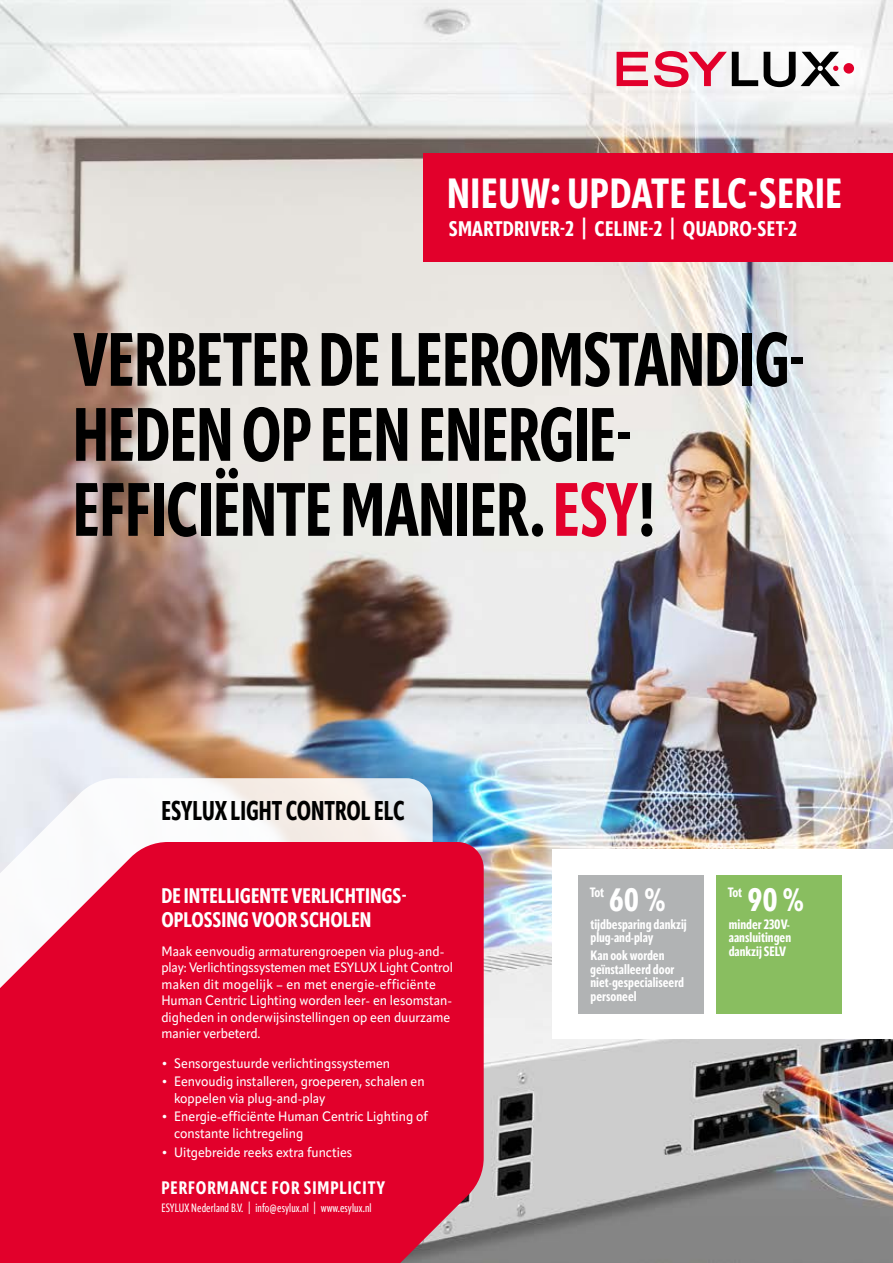
<style>
.page{position:relative;width:893px;height:1263px;background:#fff}
.page>*{position:absolute;margin:0;border:0;box-sizing:border-box;transform-origin:0 0}
.t1{font:800 75px/75px "Apparat Extra Cond";letter-spacing:-.01em;color:#000;scale:.9 1}
.t2{font:800 42px "Apparat Extra Cond";letter-spacing:.015em;color:#fff}
.t3{font:800 32.25px "Apparat Extra Cond";color:#fff}
.t4{font:800 27px "Apparat Extra Cond";color:#000;scale:.9 1}
.t5{font:800 21px/24px "Apparat Extra Cond";color:#fff}
.t6{font:800 18px "Apparat Extra Cond";letter-spacing:.05em;color:#fff}
.t7{font:500 13.5px/16.5px "Apparat Semi Cond";color:#fff}
.t8{font:800 13.5px/13.5px "Apparat Extra Cond";color:#fff}
.t9{font:500 12px "Apparat Extra Cond";letter-spacing:.01em;color:#fff}
.s1{color:#e2002b}
</style>
<div class="page">
<img style="left:0;top:0;width:893px;height:1263px">
<svg style="left:617px;top:52px;width:31px;height:34px"></svg>
<svg style="left:654px;top:51px;width:104px;height:36px"></svg>
<div style="left:843px;top:63px;width:11px;height:11px;background:#e2002b;border-radius:50%"></div>
<svg style="left:764px;top:52px;width:76px;height:35px"></svg>
<svg style="left:0;top:778px;width:433px;height:64px"></svg>
<svg style="left:0;top:842px;width:484px;height:421px;background:#e11038"></svg>
<div style="left:553px;top:850px;width:340px;height:189px;background:#fff"></div>
<div style="left:716px;top:875px;width:126px;height:138px;background:#89be60"></div>
<div style="left:578px;top:875px;width:126px;height:138px;background:#b1b3b4"></div>
<div style="left:423px;top:153px;width:470px;height:108px;background:#e2002b"></div>
<h2 class="t2" style="left:447px;top:168px;width:397px">NIEUW: UPDATE ELC-SERIE</h2>
<h3 class="t5" style="left:449px;top:216px;width:350px">SMARTDRIVER-2 | CELINE-2 | QUADRO-SET-2</h3>
<h1 class="t1" style="left:73px;top:323px;width:815px">VERBETER DE LEEROMSTANDIG-<br>HEDEN OP EEN ENERGIE-<br>EFFICIËNTE MANIER. <span class="s1">ESY</span>!</h1>
<h3 class="t4" style="left:161px;top:794px;width:272px">ESYLUX LIGHT CONTROL ELC</h3>
<h3 class="t5" style="left:161px;top:883px;width:247px">DE INTELLIGENTE VERLICHTINGS-<br>OPLOSSING VOOR SCHOLEN</h3>
<p class="t7" style="left:161px;top:943px;width:293px">Maak eenvoudig armaturengroepen via plug-and&shy;play: Verlichtingssystemen met ESYLUX Light Control maken dit mogelijk – en met energie-efficiënte Human Centric Lighting worden leer- en lesomstan&shy;digheden in onderwijsinstellingen op een duurzame manier verbeterd.</p>
<p class="t7" style="left:161px;top:1055px;width:230px">• Sensorgestuurde verlichtingssystemen</p>
<p class="t7" style="left:174px;top:1073px;width:252px;text-indent:-13px">• Eenvoudig installeren, groeperen, schalen en koppelen via plug-and-play</p>
<p class="t7" style="left:174px;top:1108px;width:255px;text-indent:-13px">• Energie-efficiënte Human Centric Lighting of constante lichtregeling</p>
<p class="t7" style="left:161px;top:1144px;width:192px">• Uitgebreide reeks extra functies</p>
<h3 class="t6" style="left:161px;top:1177px;width:225px">PERFORMANCE FOR SIMPLICITY</h3>
<p class="t9" style="left:161px;top:1201px;width:212px">ESYLUX Nederland B.V. | info@esylux.nl | www.esylux.nl</p>
<h3 class="t3" style="left:609px;top:880px;width:59px">60 %</h3>
<p class="t8" style="left:590px;top:886px;width:16px">Tot</p>
<p class="t8" style="left:590px;top:917px;width:98px">tijdbesparing dankzij plug-and-play</p>
<p class="t8" style="left:590px;top:949px;width:95px">Kan ook worden geïnstalleerd door niet-gespecialiseerd personeel</p>
<h3 class="t3" style="left:748px;top:880px;width:58px">90 %</h3>
<p class="t8" style="left:728px;top:886px;width:16px">Tot</p>
<p class="t8" style="left:729px;top:917px;width:64px;text-align:justify">minder 230V&shy;aansluitingen dankzij SELV</p>
</div>
